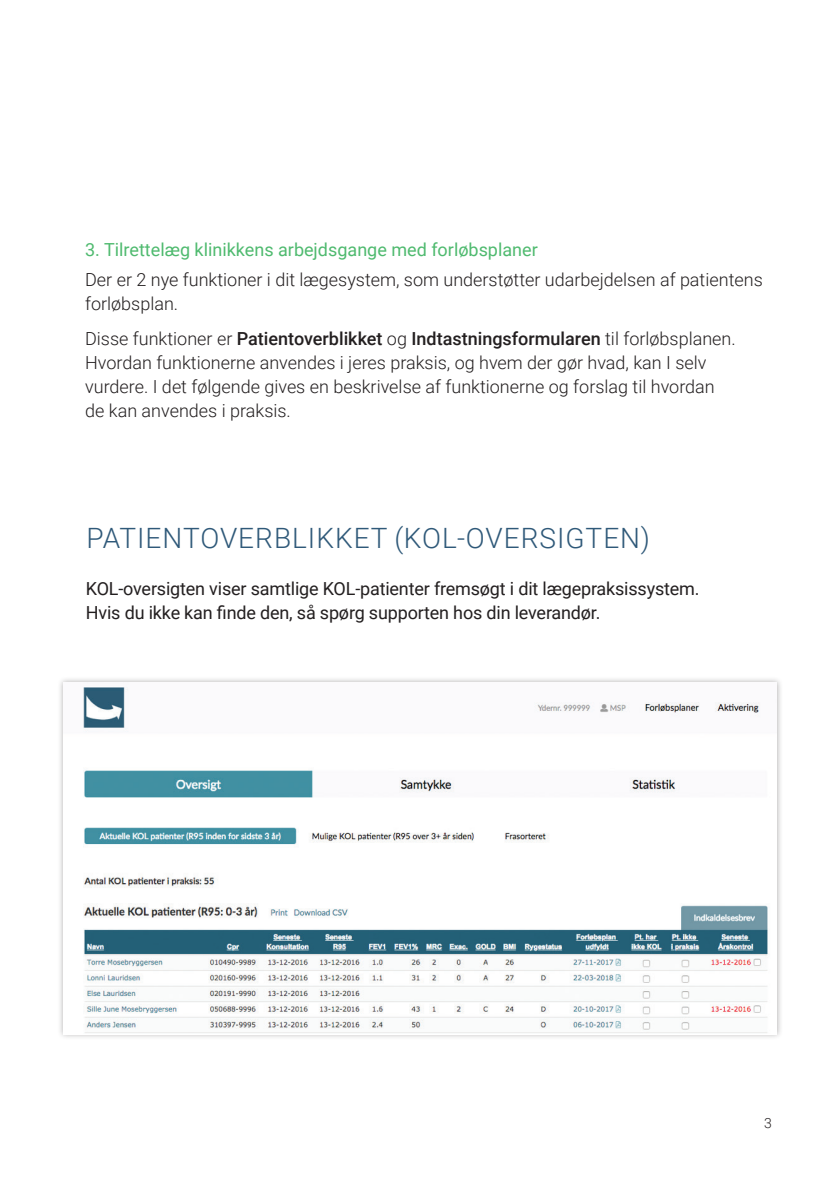
<style>
.page{position:relative;width:840px;height:1191px;background:#fff}
.page>*{position:absolute;margin:0;border:0;box-sizing:border-box;transform-origin:0 0}
.t1{font:300 28px "Roboto";letter-spacing:.035em;color:#2f5979}
.t2{font:300 18px/24px "Roboto";color:#231f20}
.t3{font:18px/24px "Roboto";letter-spacing:-.01em;color:#231f20}
.t4{font:18px "Roboto";color:#4fba6f}
.t5{font:300 14px "Roboto";color:#231f20}
.s1{font-weight:500}
</style>
<div class="page">
<div style="left:57px;top:676px;width:725px;height:364px;background:#231f20;opacity:.35"></div>
<img style="left:63px;top:682px;width:713px;height:352px">
<p class="t4" style="left:85px;top:237px;width:454px">3. Tilrettelæg klinikkens arbejdsgange med forløbsplaner</p>
<p class="t2" style="left:85px;top:267px;width:678px">Der er 2 nye funktioner i dit lægesystem, som understøtter udarbejdelsen af patientens forløbsplan.</p>
<p class="t2" style="left:85px;top:326px;width:651px">Disse funktioner er <span class="s1">Patientoverblikket</span> og <span class="s1">Indtastningsformularen</span> til forløbsplanen.<br>Hvordan funktionerne anvendes i jeres praksis, og hvem der gør hvad, kan I selv vurdere. I det følgende gives en beskrivelse af funktionerne og forslag til hvordan de kan anvendes i praksis.</p>
<p class="t1" style="left:86px;top:519px;width:564px">PATIENTOVERBLIKKET (KOL-OVERSIGTEN)</p>
<p class="t3" style="left:86px;top:576px;width:615px">KOL-oversigten viser samtlige KOL-patienter fremsøgt i dit lægepraksissystem.<br>Hvis du ikke kan finde den, så spørg supporten hos din leverandør.</p>
<p class="t5" style="left:763px;top:1113px;width:9px">3</p>
</div>
